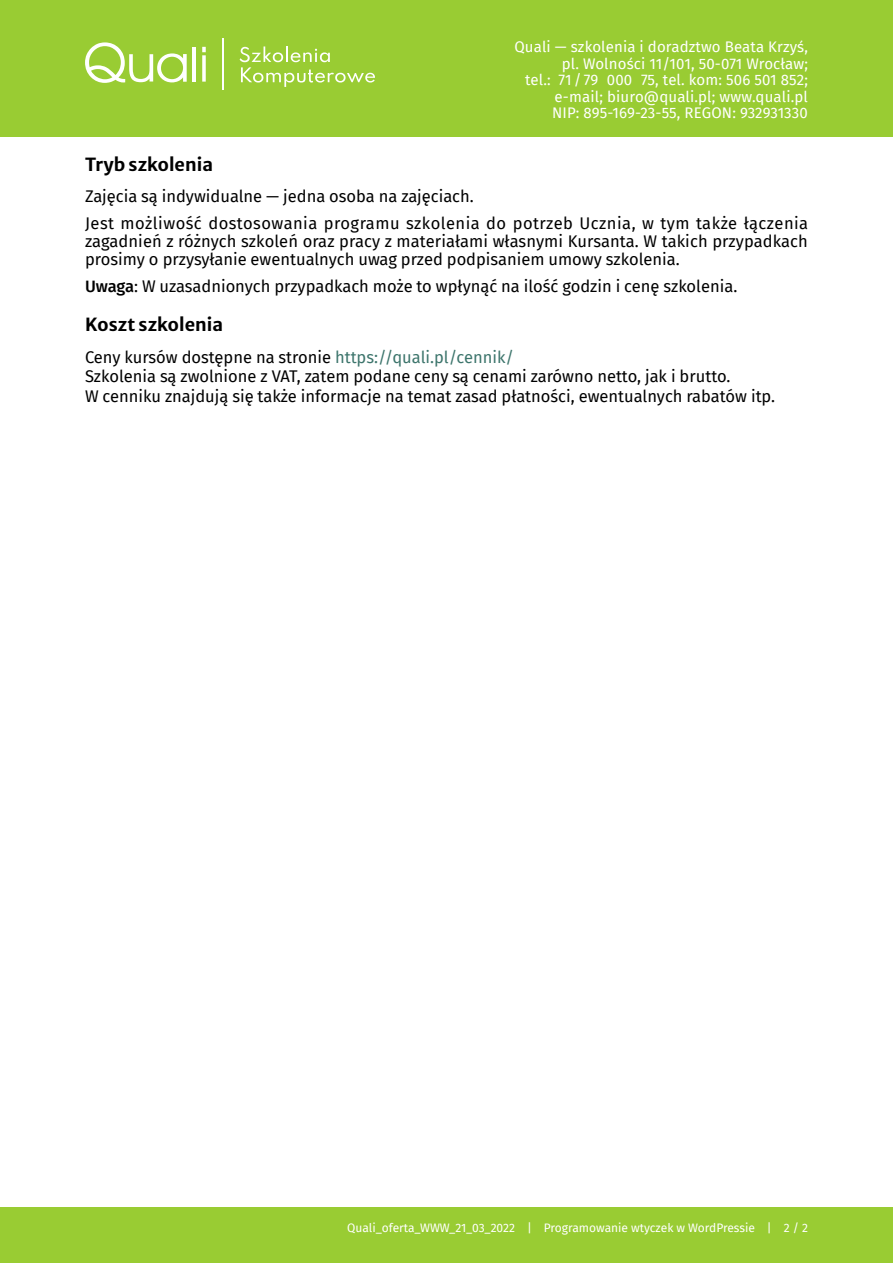
<style>
.page{position:relative;width:893px;height:1263px;background:#fff}
.page>*{position:absolute;margin:0;border:0;box-sizing:border-box;transform-origin:0 0}
.naglowek_opis_szkole{font:18px "Merriweather Sans";letter-spacing:.005em;color:#000}
.txt_inline{font:16.5px/18px "Fira Sans";color:#000;text-align:justify}
.txt_inline_parametry{font:16.5px "Fira Sans";color:#000}
.t1{font:15px/16.5px "Fira Sans";letter-spacing:.01em;color:#fff;text-align:right}
.t2{font:12px "Fira Sans";color:#fff}
.s1{font-weight:500}
.s2{color:#3d756c}
</style>
<div class="page">
<div style="left:0;top:0;width:893px;height:137px;background:#9c3"></div>
<div style="left:0;top:1208px;width:893px;height:55px;background:#9c3"></div>
<svg style="left:240px;top:46px;width:135px;height:41px"></svg>
<hr style="left:222px;top:38px;width:2px;height:52px;background:#fff">
<svg style="left:85px;top:42px;width:102px;height:41px"></svg>
<hr style="left:192px;top:47px;width:4px;height:35px;background:#fff">
<svg style="left:202px;top:55px;width:4px;height:27px"></svg>
<svg style="left:202px;top:47px;width:4px;height:5px"></svg>
<p class="t1" style="left:514px;top:38px;width:295px">Quali — szkolenia i doradztwo Beata Krzyś, pl. Wolności 11/101, 50-071 Wrocław;<br>tel.: 71 / 79 000 75, tel. kom: 506 501 852; e-mail; biuro@quali.pl; www.quali.pl<br>NIP: 895-169-23-55, REGON: 932931330</p>
<p class="naglowek_opis_szkole" style="left:85px;top:149px;width:130px">Tryb szkolenia</p>
<p class="txt_inline" style="left:85px;top:187px;width:390px">Zajęcia są indywidualne — jedna osoba na zajęciach.</p>
<p class="txt_inline" style="left:85px;top:214px;width:725px">Jest możliwość dostosowania programu szkolenia do potrzeb Ucznia, w tym także łączenia zagadnień z różnych szkoleń oraz pracy z materiałami własnymi Kursanta. W takich przypadkach prosimy o przysyłanie ewentualnych uwag przed podpisaniem umowy szkolenia.</p>
<p class="txt_inline" style="left:85px;top:277px;width:654px"><span class="s1">Uwaga</span>: W uzasadnionych przypadkach może to wpłynąć na ilość godzin i cenę szkolenia.</p>
<p class="naglowek_opis_szkole" style="left:85px;top:309px;width:140px">Koszt szkolenia</p>
<p class="txt_inline_parametry" style="left:85px;top:345px;width:431px">Ceny kursów dostępne na stronie <span class="s2">https://quali.pl/cennik/</span></p>
<p class="txt_inline_parametry" style="left:85px;top:364px;width:647px">Szkolenia są zwolnione z VAT, zatem podane ceny są cenami zarówno netto, jak i brutto.</p>
<p class="txt_inline_parametry" style="left:85px;top:384px;width:692px">W cenniku znajdują się także informacje na temat zasad płatności, ewentualnych rabatów itp.</p>
<p class="t2" style="left:347px;top:1218px;width:462px">Quali_oferta_WWW_21_03_2022 | Programowanie wtyczek w WordPressie | 2 / 2</p>
</div>
